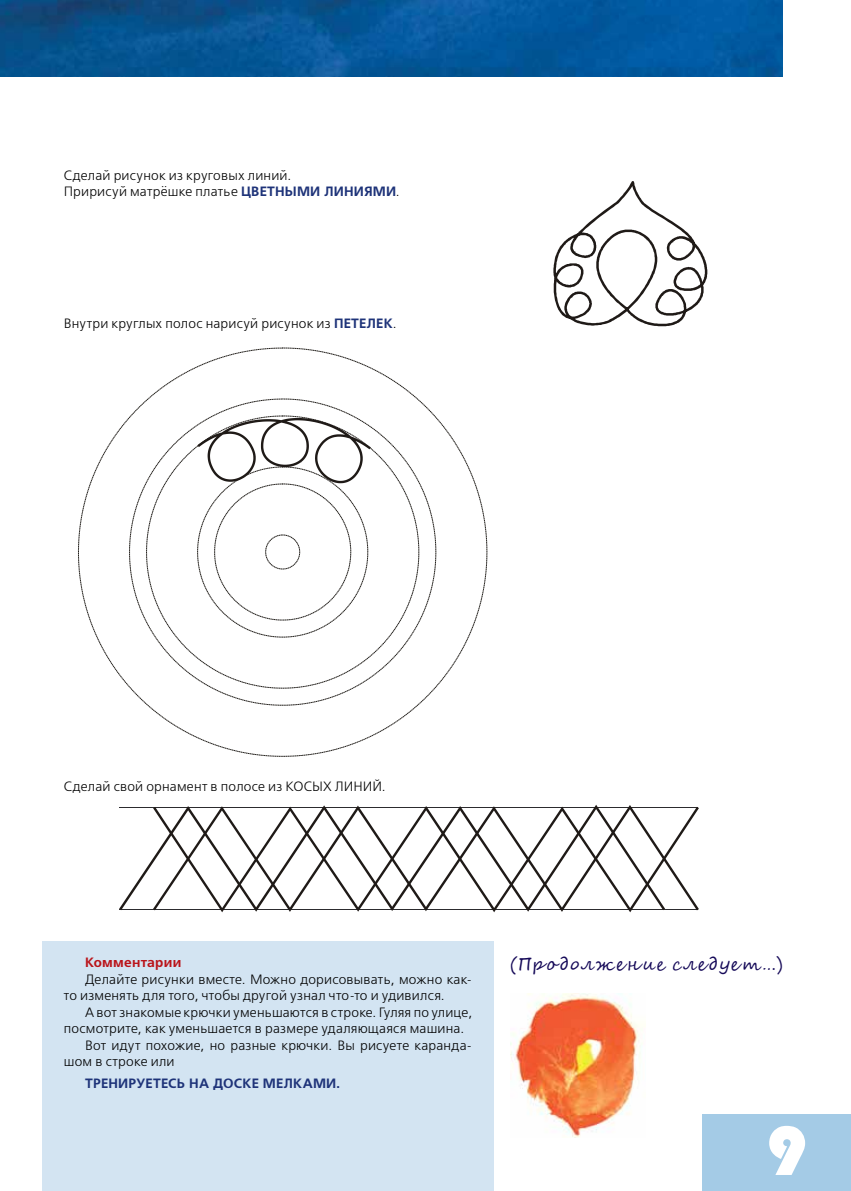
<style>
.page{position:relative;width:851px;height:1191px;background:#fff}
.page>*{position:absolute;margin:0;border:0;box-sizing:border-box;transform-origin:0 0}
.t1{font:800 69px "Bauhaus C";color:#fff}
.t2{font:18px "Segoe Script";letter-spacing:.135em;color:#150958}
.t3{font:13.5px/16.5px "Free Set C";letter-spacing:.015em;color:#000}
.t4{font:700 13.5px "Free Set C";letter-spacing:.015em;color:#1e3379}
.t5{font:700 13.5px "Free Set C";letter-spacing:.02em;color:#ba141a}
.s1{font-weight:700;color:#1e3379}
</style>
<div class="page">
<div style="left:702px;top:1114px;width:148px;height:77px;background:#a4cbe6"></div>
<img style="left:0;top:0;width:782px;height:77px">
<div style="left:43px;top:941px;width:450px;height:250px;background:#d3e4f2"></div>
<svg style="left:553px;top:181px;width:154px;height:145px"></svg>
<svg style="left:78px;top:348px;width:409px;height:409px"></svg>
<svg style="left:221px;top:807px;width:477px;height:105px"></svg>
<svg style="left:119px;top:804px;width:546px;height:107px"></svg>
<img style="left:510px;top:993px;width:131px;height:144px">
<p class="t3" style="left:64px;top:168px;width:337px">Сделай рисунок из круговых линий.<br>Пририсуй матрёшке платье <span class="s1">ЦВЕТНЫМИ ЛИНИЯМИ</span>.</p>
<p class="t3" style="left:64px;top:316px;width:334px">Внутри круглых полос нарисуй рисунок из <span class="s1">ПЕТЕЛЕК</span>.</p>
<p class="t3" style="left:64px;top:778px;width:323px">Сделай свой орнамент в полосе из КОСЫХ ЛИНИЙ.</p>
<p class="t5" style="left:85px;top:955px;width:98px">Комментарии</p>
<p class="t3" style="left:64px;top:971px;width:410px;text-indent:21px">Делайте рисунки вместе. Можно дорисовывать, можно как&shy;то изменять для того, чтобы другой узнал что-то и удивился.</p>
<p class="t3" style="left:85px;top:1004px;width:388px">А вот знакомые крючки уменьшаются в строке. Гуляя по улице,</p>
<p class="t3" style="left:64px;top:1021px;width:402px">посмотрите, как уменьшается в размере удаляющаяся машина.</p>
<p class="t3" style="left:85px;top:1037px;width:388px">Вот идут похожие, но разные крючки. Вы рисуете каранда-</p>
<p class="t3" style="left:64px;top:1054px;width:112px">шом в строке или</p>
<p class="t4" style="left:85px;top:1075px;width:256px">ТРЕНИРУЕТЕСЬ НА ДОСКЕ МЕЛКАМИ.</p>
<h2 class="t2" style="left:510px;top:949px;width:274px">(Продолжение следует…)</h2>
<h1 class="t1" style="left:765px;top:1109px;width:44px">9</h1>
</div>
